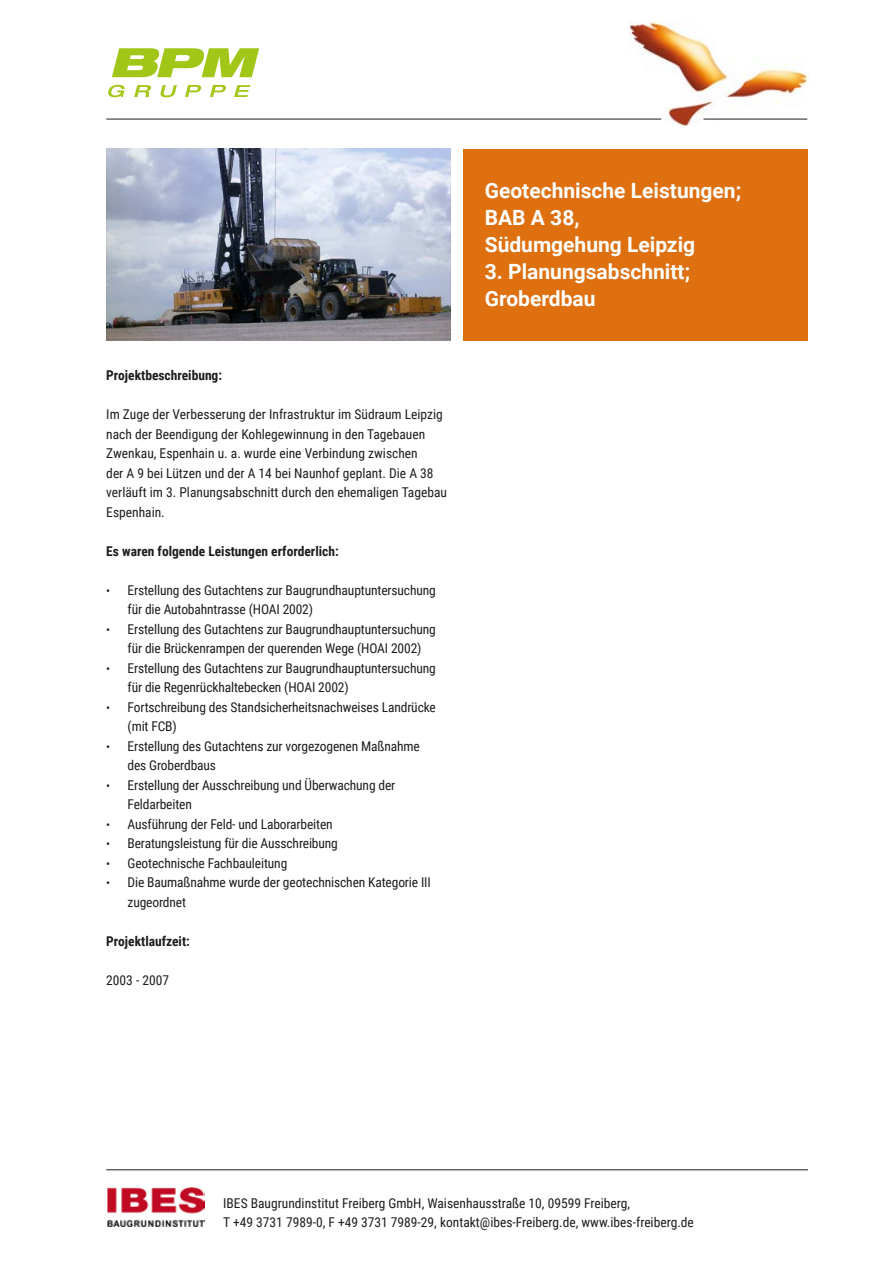
<style>
.page{position:relative;width:893px;height:1263px;background:#fff}
.page>*{position:absolute;margin:0;border:0;box-sizing:border-box;transform-origin:0 0}
.t1{font:700 21px/27px "Roboto";color:#fff}
.t2{font:13.5px/19.5px "Roboto Condensed";letter-spacing:-.01em;color:#1d1d1b}
.t3{font:700 13.5px "Roboto Condensed";color:#1d1d1b}
.s1{font-size:12px}
</style>
<div class="page">
<img style="left:629px;top:21px;width:179px;height:105px">
<svg style="left:112px;top:48px;width:147px;height:29px"></svg>
<svg style="left:108px;top:85px;width:17px;height:12px"></svg>
<svg style="left:160px;top:85px;width:17px;height:12px"></svg>
<svg style="left:134px;top:85px;width:17px;height:12px"></svg>
<svg style="left:210px;top:85px;width:16px;height:12px"></svg>
<svg style="left:234px;top:85px;width:16px;height:12px"></svg>
<svg style="left:185px;top:85px;width:16px;height:12px"></svg>
<hr style="left:106px;top:119px;width:555px;height:1px;background:#1d1d1b">
<hr style="left:703px;top:119px;width:104px;height:1px;background:#1d1d1b">
<div style="left:463px;top:149px;width:345px;height:191px;background:#de7010"></div>
<hr style="left:106px;top:1169px;width:702px;height:1px;background:#1d1d1b">
<img style="left:106px;top:149px;width:345px;height:191px">
<img style="left:107px;top:1188px;width:97px;height:38px">
<p class="t3" style="left:106px;top:366px;width:117px">Projektbeschreibung:</p>
<p class="t2" style="left:106px;top:404px;width:342px">Im Zuge der Verbesserung der Infrastruktur im Südraum Leipzig nach der Beendigung der Kohlegewinnung in den Tagebauen Zwenkau, Espenhain u. a. wurde eine Verbindung zwischen<br>der A 9 bei Lützen und der A 14 bei Naunhof geplant. Die A 38 verläuft im 3. Planungsabschnitt durch den ehemaligen Tagebau Espenhain.</p>
<p class="t3" style="left:106px;top:541px;width:234px">Es waren folgende Leistungen erforderlich:</p>
<p class="t2" style="left:128px;top:579px;width:310px;text-indent:-21px"><span class="s1">•</span> Erstellung des Gutachtens zur Baugrundhauptuntersuchung für die Autobahntrasse (HOAI 2002)</p>
<p class="t2" style="left:106px;top:618px;width:331px;text-align:center"><span class="s1">•</span> Erstellung des Gutachtens zur Baugrundhauptuntersuchung für die Brückenrampen der querenden Wege (HOAI 2002)</p>
<p class="t2" style="left:128px;top:657px;width:310px;text-indent:-21px"><span class="s1">•</span> Erstellung des Gutachtens zur Baugrundhauptuntersuchung für die Regenrückhaltebecken (HOAI 2002)</p>
<p class="t2" style="left:128px;top:696px;width:310px;text-indent:-21px"><span class="s1">•</span> Fortschreibung des Standsicherheitsnachweises Landrücke (mit FCB)</p>
<p class="t2" style="left:128px;top:735px;width:294px;text-indent:-21px"><span class="s1">•</span> Erstellung des Gutachtens zur vorgezogenen Maßnahme des Groberdbaus</p>
<p class="t2" style="left:128px;top:774px;width:269px;text-indent:-21px"><span class="s1">•</span> Erstellung der Ausschreibung und Überwachung der<br>Feldarbeiten</p>
<p class="t2" style="left:106px;top:813px;width:228px"><span class="s1">•</span> Ausführung der Feld- und Laborarbeiten</p>
<p class="t2" style="left:106px;top:833px;width:233px"><span class="s1">•</span> Beratungsleistung für die Ausschreibung</p>
<p class="t2" style="left:106px;top:852px;width:183px"><span class="s1">•</span> Geotechnische Fachbauleitung</p>
<p class="t2" style="left:128px;top:872px;width:305px;text-indent:-21px"><span class="s1">•</span> Die Baumaßnahme wurde der geotechnischen Kategorie III zugeordnet</p>
<p class="t3" style="left:106px;top:931px;width:85px">Projektlaufzeit:</p>
<p class="t2" style="left:106px;top:969px;width:64px">2003 - 2007</p>
<h1 class="t1" style="left:485px;top:177px;width:258px">Geotechnische Leistungen;<br>BAB A 38,<br>Südumgehung Leipzig</h1>
<h1 class="t1" style="left:485px;top:258px;width:207px">3. Planungsabschnitt;<br>Groberdbau</h1>
<p class="t2" style="left:223px;top:1192px;width:472px">IBES Baugrundinstitut Freiberg GmbH, Waisenhausstraße 10, 09599 Freiberg,<br>T +49 3731 7989-0, F +49 3731 7989-29, kontakt@ibes-Freiberg.de, www.ibes-freiberg.de</p>
</div>
